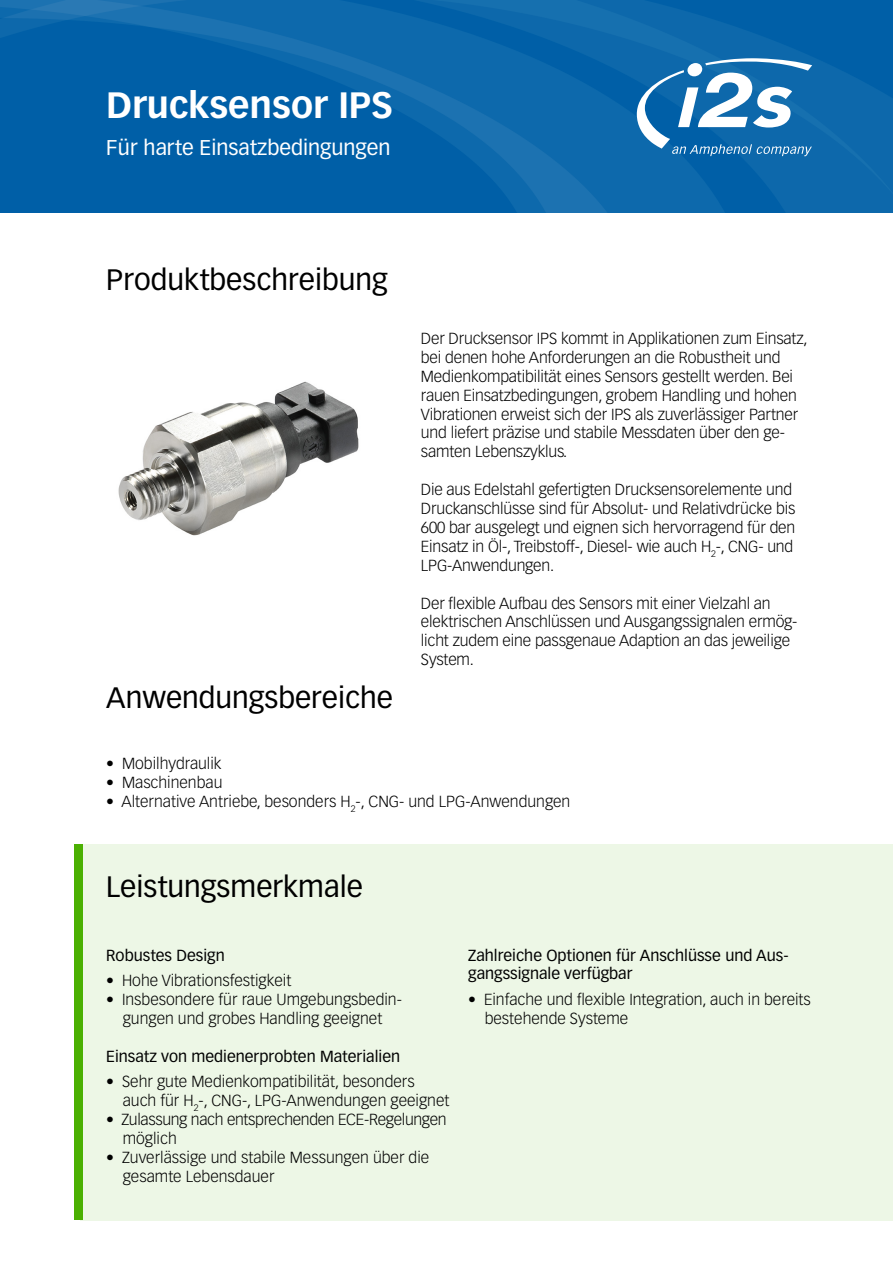
<style>
.page{position:relative;width:893px;height:1263px;background:#fff}
.page>*{position:absolute;margin:0;border:0;box-sizing:border-box;transform-origin:0 0}
.t1{font:700 36px "Vectora LT Pro";color:#fff}
.t2{font:29.1px "Vectora LT Pro";color:#000}
.t3{font:21px "Vectora LT Pro";color:#fff}
.t4{font:300 15.75px/18.9px "Vectora LT Pro";letter-spacing:-.01em;color:#000}
.t5{font:15.75px/18.9px "Vectora LT Pro";color:#000}
</style>
<div class="page">
<img style="left:0;top:0;width:893px;height:213px">
<div style="left:81px;top:844px;width:812px;height:376px;background:#edf7e6"></div>
<div style="left:74px;top:844px;width:9px;height:376px;background:#4bb002"></div>
<svg style="left:637px;top:58px;width:175px;height:98px"></svg>
<img style="left:118px;top:381px;width:241px;height:155px">
<h1 class="t1" style="left:106px;top:83px;width:288px">Drucksensor IPS</h1>
<h3 class="t3" style="left:106px;top:134px;width:286px">Für harte Einsatzbedingungen</h3>
<h2 class="t2" style="left:106px;top:263px;width:283px">Produktbeschreibung</h2>
<h2 class="t2" style="left:106px;top:680px;width:288px">Anwendungsbereiche</h2>
<p class="t4" style="left:421px;top:329px;width:388px">Der Drucksensor IPS kommt in Applikationen zum Einsatz, bei denen hohe Anforderungen an die Robustheit und Medienkompatibilität eines Sensors gestellt werden. Bei rauen Einsatzbedingungen, grobem Handling und hohen Vibrationen erweist sich der IPS als zuverlässiger Partner und liefert präzise und stabile Messdaten über den ge&shy;samten Lebenszyklus.</p>
<p class="t4" style="left:421px;top:480px;width:376px">Die aus Edelstahl gefertigten Drucksensorelemente und Druckanschlüsse sind für Absolut- und Relativdrücke bis 600 bar ausgelegt und eignen sich hervorragend für den Einsatz in Öl-, Treibstoff-, Diesel- wie auch H<sub>2</sub>-, CNG- und LPG-Anwendungen.</p>
<p class="t4" style="left:421px;top:593px;width:378px">Der flexible Aufbau des Sensors mit einer Vielzahl an elektrischen Anschlüssen und Ausgangssignalen ermög&shy;licht zudem eine passgenaue Adaption an das jeweilige System.</p>
<p class="t4" style="left:106px;top:754px;width:117px">• Mobilhydraulik</p>
<p class="t4" style="left:106px;top:773px;width:118px">• Maschinenbau</p>
<p class="t4" style="left:106px;top:792px;width:466px">• Alternative Antriebe, besonders H<sub>2</sub>-, CNG- und LPG-Anwendungen</p>
<h2 class="t2" style="left:106px;top:869px;width:258px">Leistungsmerkmale</h2>
<p class="t5" style="left:106px;top:945px;width:120px">Robustes Design</p>
<p class="t4" style="left:106px;top:971px;width:186px">• Hohe Vibrationsfestigkeit</p>
<p class="t4" style="left:106px;top:990px;width:297px;text-align:center">• Insbesondere für raue Umgebungsbedin&shy;gungen und grobes Handling geeignet</p>
<p class="t5" style="left:106px;top:1047px;width:295px">Einsatz von medienerprobten Materialien</p>
<p class="t4" style="left:123px;top:1072px;width:328px;text-indent:-17px">• Sehr gute Medienkompatibilität, besonders auch für H<sub>2</sub>-, CNG-, LPG-Anwendungen geeignet</p>
<p class="t4" style="left:123px;top:1110px;width:325px;text-indent:-17px">• Zulassung nach entsprechenden ECE-Regelungen möglich</p>
<p class="t4" style="left:123px;top:1148px;width:308px;text-indent:-17px">• Zuverlässige und stabile Messungen über die gesamte Lebensdauer</p>
<p class="t5" style="left:468px;top:945px;width:322px">Zahlreiche Optionen für Anschlüsse und Aus&shy;gangssignale verfügbar</p>
<p class="t4" style="left:485px;top:990px;width:328px;text-indent:-17px">• Einfache und flexible Integration, auch in bereits bestehende Systeme</p>
</div>
